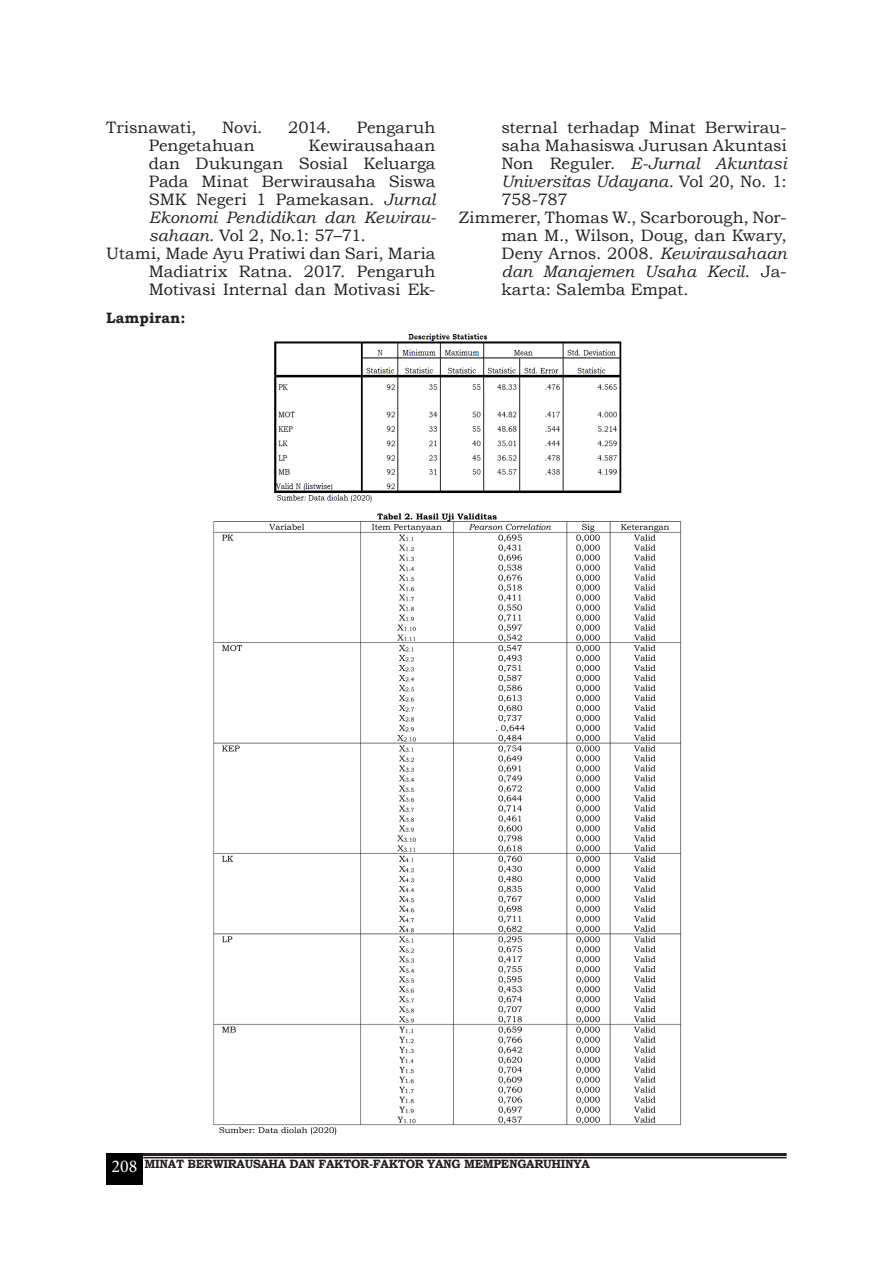
<style>
.page{position:relative;width:893px;height:1263px;background:#fff}
.page>*{position:absolute;margin:0;border:0;box-sizing:border-box;transform-origin:0 0}
.t1{font:16.5px/18px "Bookman Old Style";color:#231f20;text-align:justify}
.t2{font:700 15px "Bookman Old Style";color:#231f20}
.t3{font:700 12px "Bookman Old Style";letter-spacing:-.03em;color:#231f20}
.s1{font-style:italic}
.s2{font-family:"Minion Pro";font-weight:400;font-size:18px;color:#fff}
</style>
<div class="page">
<hr style="left:106px;top:1153px;width:681px;height:3px;background:#231f20">
<div style="left:106px;top:1153px;width:37px;height:31px;background:#000"></div>
<hr style="left:143px;top:1157px;width:644px;height:1px;background:#231f20">
<img style="left:274px;top:333px;width:348px;height:170px">
<img style="left:213px;top:513px;width:469px;height:622px">
<p class="t1" style="left:106px;top:118px;width:92px">Trisnawati,</p>
<p class="t1" style="left:222px;top:118px;width:42px">Novi.</p>
<p class="t1" style="left:288px;top:118px;width:44px">2014.</p>
<p class="t1" style="left:357px;top:118px;width:80px">Pengaruh</p>
<p class="t1" style="left:149px;top:136px;width:107px">Pengetahuan</p>
<p class="t1" style="left:149px;top:136px;width:289px;text-indent:160px">Kewirausahaan dan Dukungan Sosial Keluarga Pada Minat Berwirausaha Siswa SMK Negeri 1 Pamekasan. <span class="s1">Jurnal Ekonomi Pendidikan dan Kewirau&shy;sahaan.</span> Vol 2, No.1: 57–71.</p>
<p class="t1" style="left:149px;top:244px;width:288px;text-indent:-43px">Utami, Made Ayu Pratiwi dan Sari, Maria Madiatrix Ratna. 2017. Pengaruh Motivasi Internal dan Motivasi Ek-</p>
<p class="t2" style="left:106px;top:307px;width:81px">Lampiran:</p>
<p class="t1" style="left:501px;top:118px;width:287px">sternal terhadap Minat Berwirau&shy;saha Mahasiswa Jurusan Akuntasi Non Reguler<span class="s1">. E-Jurnal Akuntasi Universitas Udayana.</span> Vol 20, No. 1:<br>758-787</p>
<p class="t1" style="left:501px;top:208px;width:287px;text-indent:-43px">Zimmerer, Thomas W., Scarborough, Nor&shy;man M., Wilson, Doug, dan Kwary, Deny Arnos. 2008. <span class="s1">Kewirausahaan dan Manajemen Usaha Kecil</span>. Ja&shy;karta: Salemba Empat.</p>
<p class="t3" style="left:112px;top:1155px;width:480px"><span class="s2">208</span> MINAT BERWIRAUSAHA DAN FAKTOR-FAKTOR YANG MEMPENGARUHINYA</p>
</div>
